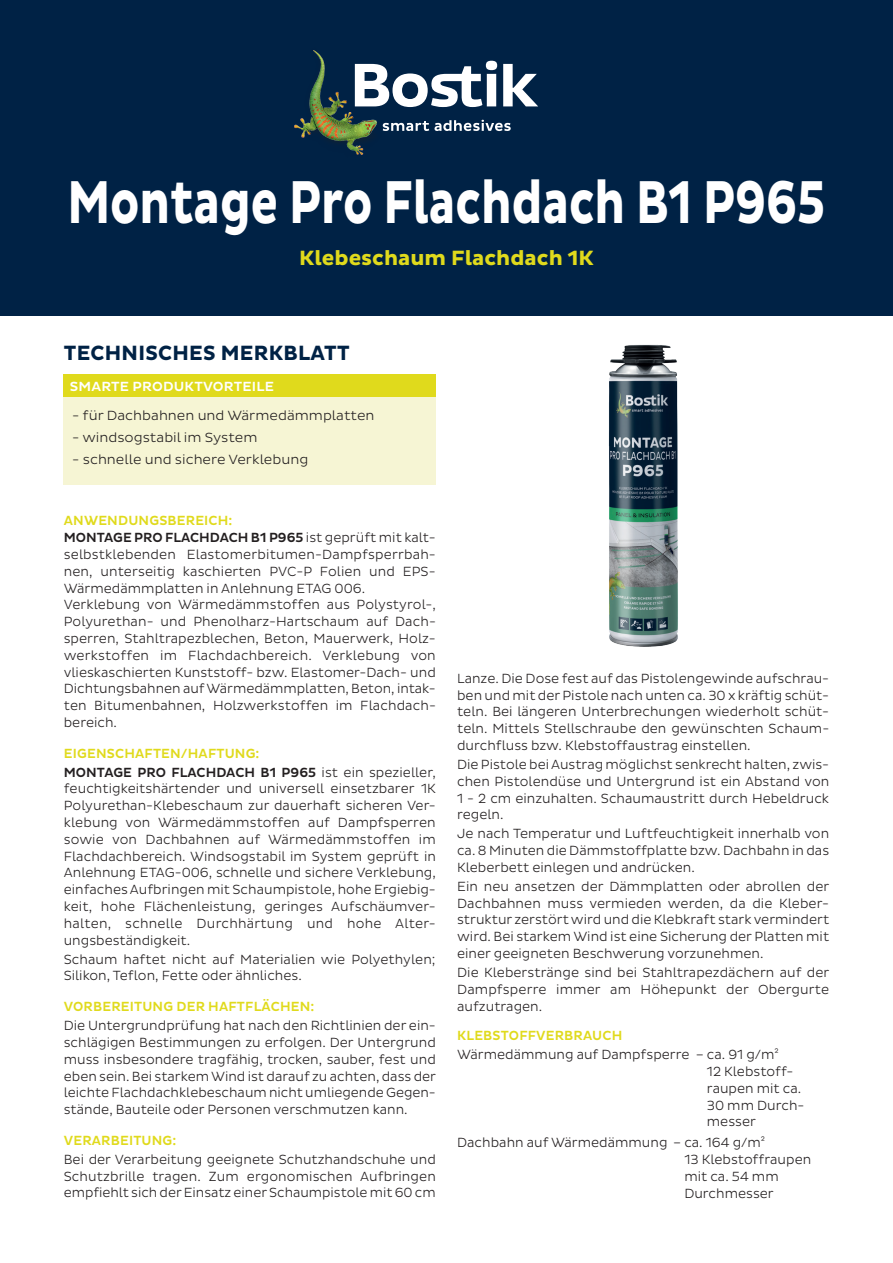
<style>
.page{position:relative;width:893px;height:1263px;background:#fff}
.page>*{position:absolute;margin:0;border:0;box-sizing:border-box;transform-origin:0 0}
.t1{font:700 61.5px "Bostik";color:#fff;scale:.74 1}
.t2{font:700 21px "Bostik";color:#e0da1c}
.t3{font:700 21px "Bostik";letter-spacing:.015em;color:#002245;scale:.95 1}
.t4{font:300 13.5px/16.8px "Bostik";color:#231f20;text-align:justify;scale:.95 1}
.t5{font:300 13.5px "Bostik";color:#231f20}
.t6{font:500 13.5px/18.9px "Bostik";letter-spacing:.005em;color:#231f20;scale:.95 1}
.t7{font:500 13.5px "Bostik";letter-spacing:.015em;color:#e0da1c;scale:.95 1}
.t8{font:500 13.5px "Bostik";letter-spacing:.015em;color:#fff}
.s1{font-weight:500;color:#e0da1c}
.s2{font-weight:500}
.s3{color:#e0da1c}
.s4{font-weight:300}
</style>
<div class="page">
<div style="left:0;top:0;width:893px;height:316px;background:#002245"></div>
<img style="left:295px;top:51px;width:82px;height:103px">
<svg style="left:383px;top:121px;width:46px;height:10px"></svg>
<svg style="left:435px;top:120px;width:76px;height:11px"></svg>
<svg style="left:355px;top:61px;width:183px;height:46px"></svg>
<img style="left:608px;top:344px;width:70px;height:303px">
<div style="left:64px;top:375px;width:372px;height:22px;background:#e0da1c"></div>
<div style="left:64px;top:397px;width:372px;height:88px;background:#f6f5d4"></div>
<h1 class="t1" style="left:67px;top:167px;width:1026px">Montage Pro Flachdach B1 P965</h1>
<h2 class="t2" style="left:299px;top:246px;width:296px">Klebeschaum Flachdach 1K</h2>
<h2 class="t3" style="left:64px;top:341px;width:302px">TECHNISCHES MERKBLATT</h2>
<p class="t8" style="left:70px;top:379px;width:206px">SMARTE PRODUKTVORTEILE</p>
<p class="t5" style="left:72px;top:407px;width:304px">- für Dachbahnen und Wärmedämmplatten</p>
<p class="t5" style="left:72px;top:430px;width:187px">- windsogstabil im System</p>
<p class="t5" style="left:72px;top:452px;width:238px">- schnelle und sichere Verklebung</p>
<p class="t4" style="left:64px;top:512px;width:393px;text-align:left"><span class="s1">ANWENDUNGSBEREICH:<br></span><span class="s2">MONTAGE PRO FLACHDACH B1 P965</span> ist geprüft mit kalt&shy;selbstklebenden Elastomerbitumen-Dampfsperrbah&shy;nen, unterseitig kaschierten PVC-P Folien und EPS-Wärmedämmplatten in Anlehnung ETAG 006.<br>Verklebung von Wärmedämmstoffen aus Polystyrol-, Polyurethan- und Phenolharz-Hartschaum auf Dach&shy;sperren, Stahltrapezblechen, Beton, Mauerwerk, Holz&shy;werkstoffen im Flachdachbereich. Verklebung von vlieskaschierten Kunststoff- bzw. Elastomer-Dach- und Dichtungsbahnen auf Wärmedämmplatten, Beton, intak&shy;ten Bitumenbahnen, Holzwerkstoffen im Flachdach&shy;bereich.</p>
<p class="t6" style="left:64px;top:744px;width:393px"><span class="s3">EIGENSCHAFTEN/HAFTUNG:<br></span>MONTAGE PRO FLACHDACH B1 P965 <span class="s4">ist ein spezieller,</span></p>
<p class="t4" style="left:64px;top:781px;width:393px">feuchtigkeitshärtender und universell einsetzbarer 1K Polyurethan-Klebeschaum zur dauerhaft sicheren Ver&shy;klebung von Wärmedämmstoffen auf Dampfsperren sowie von Dachbahnen auf Wärmedämmstoffen im Flachdachbereich. Windsogstabil im System geprüft in Anlehnung ETAG-006, schnelle und sichere Verklebung, einfaches Aufbringen mit Schaumpistole, hohe Ergiebig&shy;keit, hohe Flächenleistung, geringes Aufschäumver&shy;halten, schnelle Durchhärtung und hohe Alter&shy;ungsbeständigkeit.</p>
<p class="t4" style="left:64px;top:951px;width:393px">Schaum haftet nicht auf Materialien wie Polyethylen;<br>Silikon, Teflon, Fette oder ähnliches.</p>
<p class="t7" style="left:64px;top:999px;width:265px">VORBEREITUNG DER HAFTFLÄCHEN:</p>
<p class="t4" style="left:64px;top:1017px;width:393px">Die Untergrundprüfung hat nach den Richtlinien der ein&shy;schlägigen Bestimmungen zu erfolgen. Der Untergrund muss insbesondere tragfähig, trocken, sauber, fest und eben sein. Bei starkem Wind ist darauf zu achten, dass der leichte Flachdachklebeschaum nicht umliegende Gegen&shy;stände, Bauteile oder Personen verschmutzen kann.</p>
<p class="t7" style="left:64px;top:1132px;width:120px">VERARBEITUNG:</p>
<p class="t4" style="left:64px;top:1151px;width:393px">Bei der Verarbeitung geeignete Schutzhandschuhe und Schutzbrille tragen. Zum ergonomischen Aufbringen empfiehlt sich der Einsatz einer Schaumpistole mit 60 cm</p>
<p class="t4" style="left:457px;top:670px;width:393px">Lanze. Die Dose fest auf das Pistolengewinde aufschrau&shy;ben und mit der Pistole nach unten ca. 30 x kräftig schüt&shy;teln. Bei längeren Unterbrechungen wiederholt schüt&shy;teln. Mittels Stellschraube den gewünschten Schaum&shy;durchfluss bzw. Klebstoffaustrag einstellen.</p>
<p class="t4" style="left:457px;top:756px;width:393px">Die Pistole bei Austrag möglichst senkrecht halten, zwis&shy;chen Pistolendüse und Untergrund ist ein Abstand von 1 - 2 cm einzuhalten. Schaumaustritt durch Hebeldruck regeln.</p>
<p class="t4" style="left:457px;top:825px;width:393px">Je nach Temperatur und Luftfeuchtigkeit innerhalb von ca. 8 Minuten die Dämmstoffplatte bzw. Dachbahn in das Kleberbett einlegen und andrücken.</p>
<p class="t4" style="left:457px;top:878px;width:393px">Ein neu ansetzen der Dämmplatten oder abrollen der Dachbahnen muss vermieden werden, da die Kleber&shy;struktur zerstört wird und die Klebkraft stark vermindert wird. Bei starkem Wind ist eine Sicherung der Platten mit einer geeigneten Beschwerung vorzunehmen.</p>
<p class="t4" style="left:457px;top:964px;width:393px">Die Kleberstränge sind bei Stahltrapezdächern auf der Dampfsperre immer am Höhepunkt der Obergurte aufzutragen.</p>
<p class="t7" style="left:457px;top:1028px;width:175px">KLEBSTOFFVERBRAUCH</p>
<p class="t4" style="left:707px;top:1046px;width:104px;text-align:left;text-indent:-250px">Wärmedämmung auf Dampfsperre – ca. 91 g/m²<br>12 Klebstoff&shy;raupen mit ca.<br>30 mm Durch&shy;messer</p>
<p class="t4" style="left:684px;top:1134px;width:135px;text-align:left;text-indent:-227px">Dachbahn auf Wärmedämmung – ca. 164 g/m²<br>13 Klebstoffraupen mit ca. 54 mm<br>Durchmesser</p>
</div>
